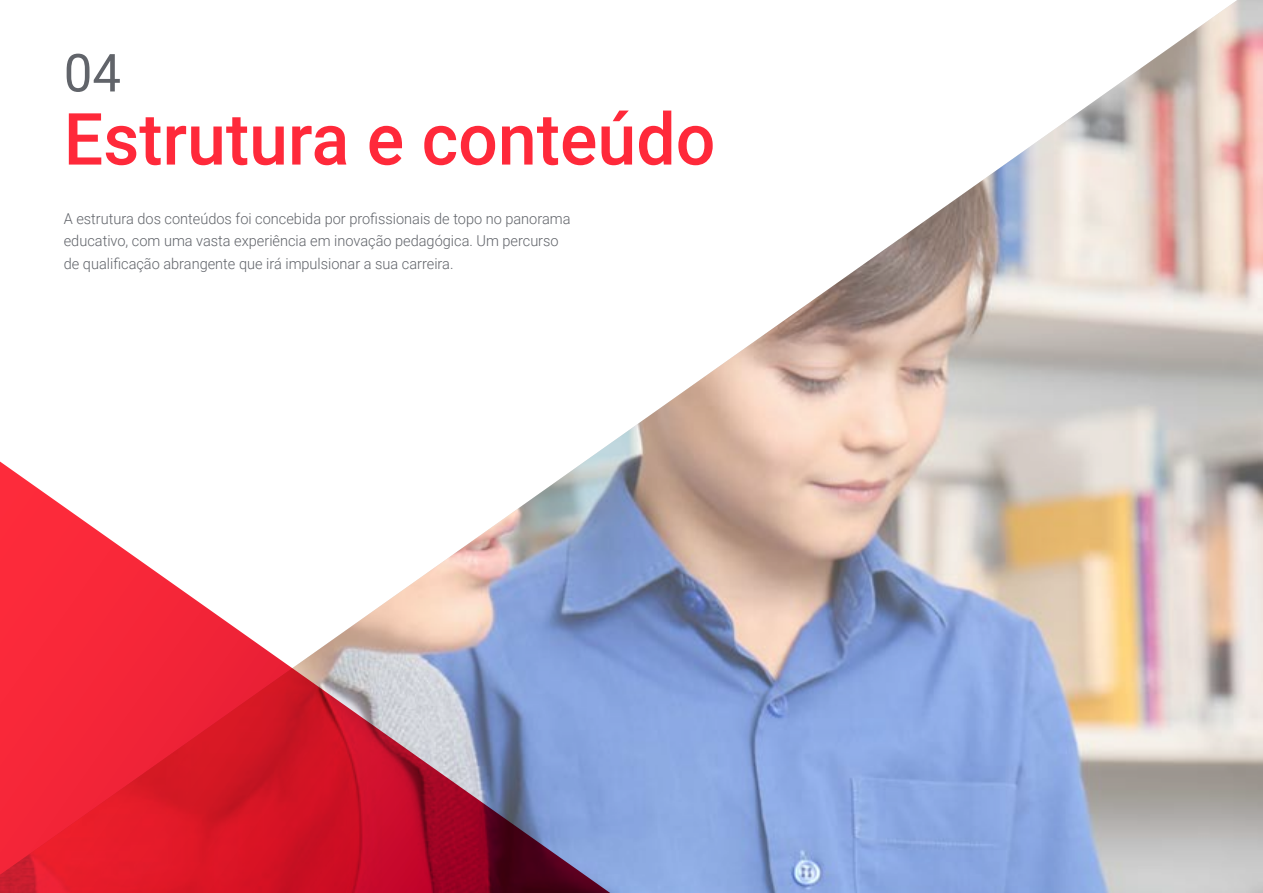
<style>
.page{position:relative;width:1263px;height:893px;background:#fff}
.page>*{position:absolute;margin:0;border:0;box-sizing:border-box;transform-origin:0 0}
.t1{font:500 72px "Roboto";color:#ff293a}
.t2{font:52.5px "Roboto";color:#61646a}
.t3{font:300 15px/22.5px "Roboto";color:#61646a}
</style>
<div class="page">
<img style="left:607px;top:0;width:656px;height:893px">
<svg style="left:0;top:446px;width:640px;height:447px"></svg>
<h2 class="t2" style="left:64px;top:36px;width:59px">04</h2>
<h1 class="t1" style="left:64px;top:89px;width:653px">Estrutura e conteúdo</h1>
<p class="t3" style="left:64px;top:207px;width:508px">A estrutura dos conteúdos foi concebida por profissionais de topo no panorama educativo, com uma vasta experiência em inovação pedagógica. Um percurso de qualificação abrangente que irá impulsionar a sua carreira.</p>
</div>
